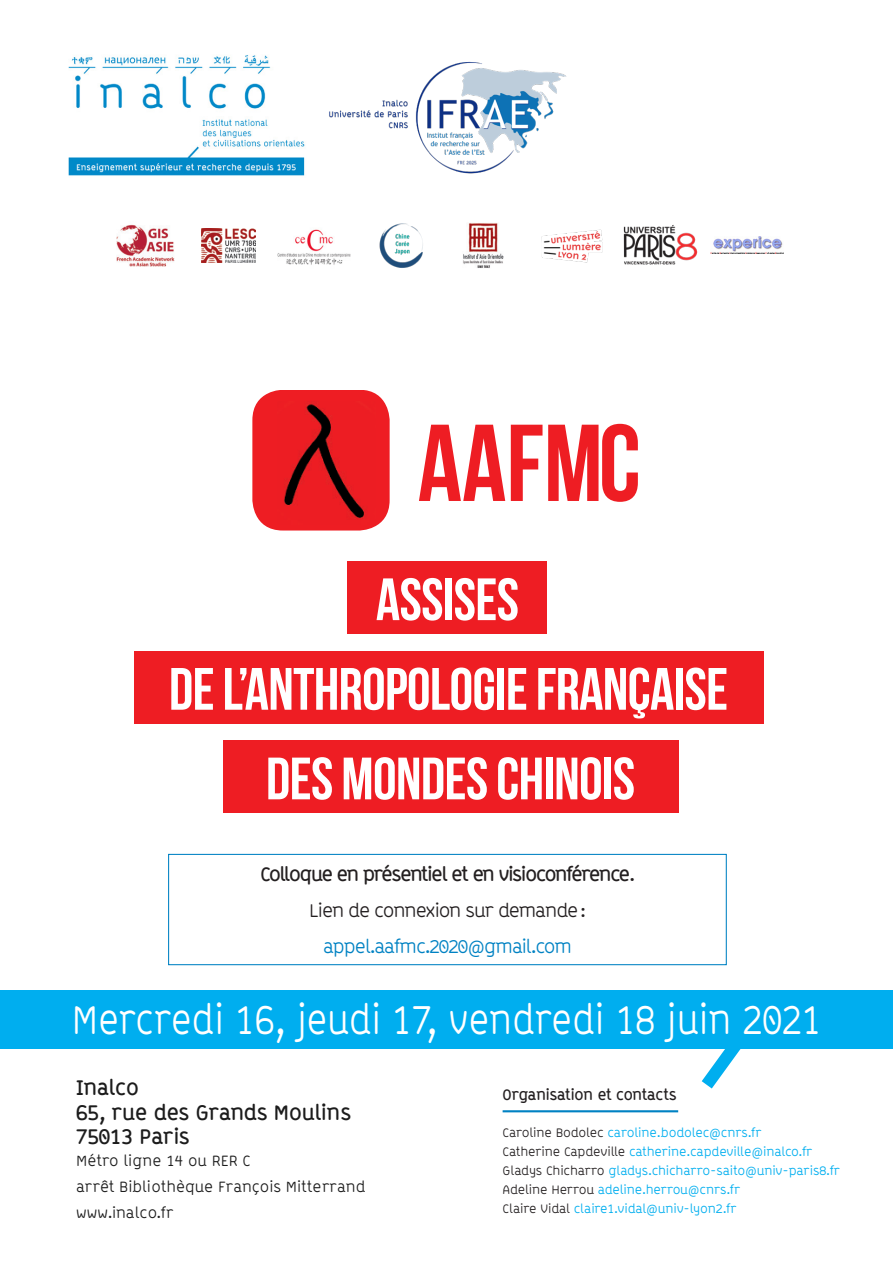
<style>
.page{position:relative;width:893px;height:1263px;background:#fff}
.page>*{position:absolute;margin:0;border:0;box-sizing:border-box;transform-origin:0 0}
.t1{font:700 109.05px "Bebas Neue";color:#ee1d23}
.t2{font:700 59.55px "Bebas Neue";letter-spacing:-.01em;color:#fff}
.t3{font:41.55px "ABB Line";color:#fff;scale:.87 1}
.t4{font:700 20.85px/24.2px "ABB Line";color:#1c1c1c}
.t5{font:700 19.2px/36.2px "ABB Line";letter-spacing:-.06em;color:#231f20;text-align:center}
.t6{font:15.45px/26px "ABB Line";color:#1c1c1c}
.t7{font:700 14.85px "ABB Line";color:#231f20}
.t8{font:12.75px/19.2px "ABB Line";letter-spacing:-.01em;color:#00aeef}
.s1{font-weight:400}
.s2{font-weight:400;color:#0082c3}
.s3{color:#231f20}
</style>
<div class="page">
<img style="left:68px;top:55px;width:237px;height:121px">
<div style="left:348px;top:561px;width:199px;height:73px;background:#ee1d23"></div>
<div style="left:223px;top:741px;width:455px;height:72px;background:#ee1d23"></div>
<div style="left:134px;top:651px;width:629px;height:72px;background:#ee1d23"></div>
<div style="left:0;top:990px;width:893px;height:59px;background:#00aeef"></div>
<svg style="left:702px;top:1049px;width:39px;height:39px"></svg>
<div style="left:168px;top:854px;width:559px;height:111px;border:1px solid #0082c3"></div>
<hr style="left:503px;top:1110px;width:175px;height:2px;background:#0082c3">
<img style="left:329px;top:61px;width:238px;height:113px">
<img style="left:116px;top:224px;width:59px;height:43px">
<img style="left:201px;top:229px;width:55px;height:33px">
<img style="left:277px;top:229px;width:74px;height:36px">
<img style="left:379px;top:223px;width:44px;height:45px">
<img style="left:463px;top:223px;width:41px;height:45px">
<img style="left:541px;top:229px;width:62px;height:34px">
<img style="left:623px;top:225px;width:74px;height:40px">
<img style="left:710px;top:236px;width:73px;height:18px">
<div style="left:252px;top:390px;width:138px;height:140px;background:#ee1d23;border-radius:30px"></div>
<img style="left:284px;top:402px;width:82px;height:118px">
<p class="t1" style="left:418px;top:403px;width:225px">AAFMC</p>
<p class="t2" style="left:376px;top:567px;width:145px">ASSISES</p>
<p class="t2" style="left:169px;top:656px;width:561px">DE L’ANTHROPOLOGIE FRANÇAISE</p>
<p class="t2" style="left:266px;top:746px;width:371px">DES MONDES CHINOIS</p>
<p class="t5" style="left:260px;top:856px;width:376px">Colloque en présentiel et en visioconférence.<br><span class="s1">Lien de connexion sur demande : </span><span class="s2">appel.aafmc.2020@gmail.com</span></p>
<p class="t3" style="left:72px;top:996px;width:863px">Mercredi 16, jeudi 17, vendredi 18 juin 2021</p>
<p class="t4" style="left:76px;top:1076px;width:276px">Inalco<br>65, rue des Grands Moulins<br>75013 Paris</p>
<p class="t6" style="left:76px;top:1148px;width:291px">Métro ligne 14 ou RER C<br>arrêt Bibliothèque François Mitterrand www.inalco.fr</p>
<p class="t7" style="left:503px;top:1086px;width:175px">Organisation et contacts</p>
<p class="t8" style="left:503px;top:1123px;width:339px"><span class="s3">Caroline Bodolec</span> caroline.bodolec@cnrs.fr<br><span class="s3">Catherine Capdeville</span> catherine.capdeville@inalco.fr <span class="s3">Gladys Chicharro</span> gladys.chicharro-saito@univ-paris8.fr <span class="s3">Adeline Herrou</span> adeline.herrou@cnrs.fr<br><span class="s3">Claire Vidal</span> claire1.vidal@univ-lyon2.fr</p>
</div>
